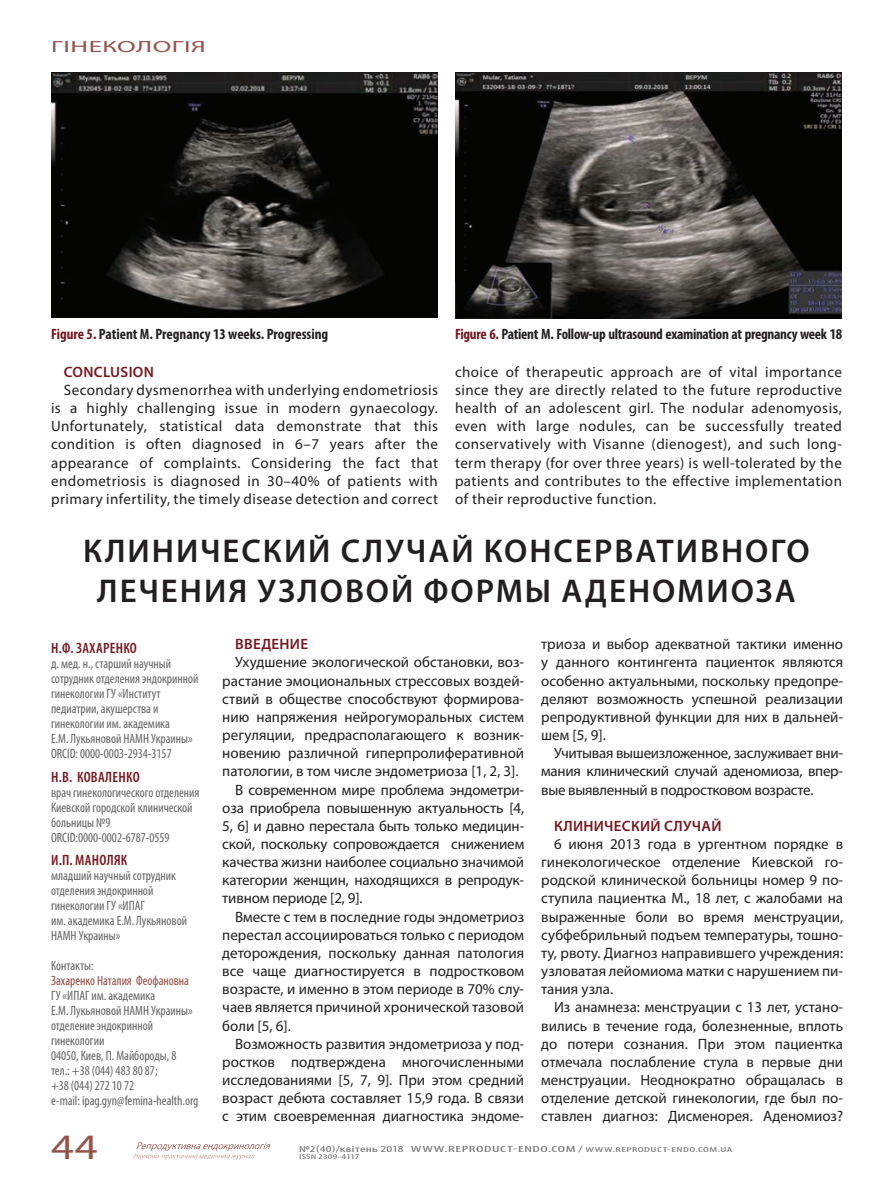
<style>
.page{position:relative;width:893px;height:1187px;background:#fff}
.page>*{position:absolute;margin:0;border:0;box-sizing:border-box;transform-origin:0 0}
.t1{font:35.85px "Myriad Pro";color:#95534b;scale:1.25 1}
.t2{font:600 33px/39.6px "Myriad Pro";letter-spacing:.06em;color:#231f20;text-align:center}
.t3{font:16.2px "Myriad Pro";letter-spacing:.02em;color:#95534b;scale:1.67 1}
.t4{font:15px/18.1px "Myriad Pro";color:#231f20;text-align:justify}
.t5{font:700 condensed 15px "Myriad Pro";letter-spacing:-.02em;color:#231f20}
.t6{font:700 condensed 15px "Myriad Pro";color:#231f20}
.t7{font:600 condensed 15px "Myriad Pro";letter-spacing:.02em;color:#741820}
.t8{font:600 15px "Myriad Pro";letter-spacing:.02em;color:#741820}
.t9{font:condensed 13.5px/15px "Myriad Pro";color:#636366}
.t10{font:condensed 13.5px "Myriad Pro";color:#8f4a43}
.t11{font:condensed 9px "Myriad Pro";letter-spacing:.035em;color:#6c6d70;scale:1.67 1}
.t12{font:condensed 7.2px "Myriad Pro";letter-spacing:.01em;color:#6c6d70;scale:1.67 1}
.s1{color:#741820}
.s2{font-size:7.2px}
</style>
<div class="page">
<svg style="left:133px;top:1142px;width:138px;height:17px"></svg>
<img style="left:51px;top:72px;width:387px;height:245px">
<img style="left:455px;top:72px;width:387px;height:246px">
<p class="t3" style="left:51px;top:36px;width:94px">ГІНЕКОЛОГІЯ</p>
<p class="t6" style="left:51px;top:325px;width:279px"><span class="s1">Figure 5.</span> Patient М. Pregnancy 13 weeks. Progressing</p>
<p class="t5" style="left:455px;top:325px;width:389px"><span class="s1">Figure 6.</span> Patient М. Follow-up ultrasound examination at pregnancy week 18</p>
<p class="t8" style="left:64px;top:362px;width:91px">CONCLUSION</p>
<p class="t4" style="left:51px;top:380px;width:388px;text-indent:13px">Secondary dysmenorrhea with underlying endometriosis is a highly challenging issue in modern gynaecology.<br>Unfortunately, statistical data demonstrate that this condition is often diagnosed in 6–7 years after the appearance of complaints. Considering the fact that endometriosis is diagnosed in 30–40% of patients with primary infertility, the timely disease detection and correct</p>
<p class="t4" style="left:455px;top:362px;width:388px">choice of therapeutic approach are of vital importance since they are directly related to the future reproductive health of an adolescent girl. The nodular adenomyosis, even with large nodules, can be successfully treated conservatively with Visanne (dienogest), and such long&shy;term therapy (for over three years) is well-tolerated by the patients and contributes to the effective implementation of their reproductive function.</p>
<h2 class="t2" style="left:83px;top:530px;width:728px">КЛИНИЧЕСКИЙ СЛУЧАЙ КОНСЕРВАТИВНОГО<br>ЛЕЧЕНИЯ УЗЛОВОЙ ФОРМЫ АДЕНОМИОЗА</h2>
<p class="t7" style="left:51px;top:638px;width:87px">Н.Ф. ЗАХАРЕНКО</p>
<p class="t9" style="left:51px;top:656px;width:149px">д. мед. н., старший научный сотрудник отделения эндокринной гинекологии ГУ «Институт педиатрии, акушерства и гинекологии им. академика<br>Е.М. Лукьяновой НАМН Украины»<br>ORCID: 0000-0003-2934-3157</p>
<p class="t7" style="left:51px;top:767px;width:90px">Н.В. КОВАЛЕНКО</p>
<p class="t9" style="left:51px;top:784px;width:150px">врач гинекологического отделения<br>Киевской городской клинической больницы №9<br>ORCID:0000-0002-6787-0559</p>
<p class="t7" style="left:51px;top:850px;width:78px">И.П. МАНОЛЯК</p>
<p class="t9" style="left:51px;top:868px;width:137px">младший научный сотрудник отделения эндокринной гинекологии ГУ «ИПАГ<br>им. академика Е.М. Лукьяновой<br>НАМН Украины»</p>
<p class="t9" style="left:51px;top:958px;width:44px">Контакты:</p>
<p class="t10" style="left:51px;top:972px;width:139px">Захаренко Наталия Феофановна</p>
<p class="t9" style="left:51px;top:988px;width:149px">ГУ «ИПАГ им. академика<br>Е.М. Лукьяновой НАМН Украины» отделение эндокринной гинекологии<br>04050, Киев, П. Майбороды, 8 тел.: +38 (044) 483 80 87;<br>+38 (044) 272 10 72<br>e-mail: ipag.gyn@femina-health.org</p>
<p class="t4" style="left:541px;top:634px;width:303px">триоза и выбор адекватной тактики именно у данного контингента пациенток являются особенно актуальными, поскольку предопре&shy;деляют возможность успешной реализации репродуктивной функции для них в дальней&shy;шем [5, 9].</p>
<p class="t4" style="left:541px;top:743px;width:303px;text-indent:13px">Учитывая вышеизложенное, заслуживает вни&shy;мания клинический случай аденомиоза, впер&shy;вые выявленный в подростковом возрасте.</p>
<p class="t8" style="left:554px;top:816px;width:169px">КЛИНИЧЕСКИЙ СЛУЧАЙ</p>
<p class="t4" style="left:541px;top:834px;width:303px;text-indent:13px">6 июня 2013 года в ургентном порядке в гинекологическое отделение Киевской го&shy;родской клинической больницы номер 9 по&shy;ступила пациентка М., 18 лет, с жалобами на выраженные боли во время менструации, субфебрильный подъем температуры, тошно&shy;ту, рвоту. Диагноз направившего учреждения: узловатая лейомиома матки с нарушением пи&shy;тания узла.</p>
<p class="t4" style="left:541px;top:997px;width:303px;text-indent:13px">Из анамнеза: менструации с 13 лет, устано&shy;вились в течение года, болезненные, вплоть до потери сознания. При этом пациентка отмечала послабление стула в первые дни менструации. Неоднократно обращалась в отделение детской гинекологии, где был по&shy;ставлен диагноз: Дисменорея. Аденомиоз?</p>
<p class="t8" style="left:235px;top:634px;width:74px">ВВЕДЕНИЕ</p>
<p class="t4" style="left:235px;top:653px;width:291px">Ухудшение экологической обстановки, воз-</p>
<p class="t4" style="left:222px;top:671px;width:303px">растание эмоциональных стрессовых воздей-</p>
<p class="t4" style="left:222px;top:689px;width:303px">ствий в обществе способствуют формирова-</p>
<p class="t4" style="left:222px;top:707px;width:303px">нию напряжения нейрогуморальных систем</p>
<p class="t4" style="left:222px;top:725px;width:303px">регуляции, предрасполагающего к возник-</p>
<p class="t4" style="left:222px;top:743px;width:303px">новению различной гиперпролиферативной</p>
<p class="t4" style="left:222px;top:762px;width:298px">патологии, в том числе эндометриоза [1, 2, 3].</p>
<p class="t4" style="left:235px;top:780px;width:291px">В современном мире проблема эндометри-</p>
<p class="t4" style="left:222px;top:798px;width:303px">оза приобрела повышенную актуальность [4,</p>
<p class="t4" style="left:222px;top:816px;width:303px">5, 6] и давно перестала быть только медицин-</p>
<p class="t4" style="left:222px;top:834px;width:303px">ской, поскольку сопровождается снижением</p>
<p class="t4" style="left:222px;top:852px;width:303px">качества жизни наиболее социально значимой</p>
<p class="t4" style="left:222px;top:870px;width:303px">категории женщин, находящихся в репродук-</p>
<p class="t4" style="left:222px;top:889px;width:142px">тивном периоде [2, 9].</p>
<p class="t4" style="left:235px;top:907px;width:291px">Вместе с тем в последние годы эндометриоз</p>
<p class="t4" style="left:222px;top:925px;width:303px">перестал ассоциироваться только с периодом</p>
<p class="t4" style="left:222px;top:943px;width:303px">деторождения, поскольку данная патология</p>
<p class="t4" style="left:222px;top:961px;width:303px">все чаще диагностируется в подростковом</p>
<p class="t4" style="left:222px;top:979px;width:303px">возрасте, и именно в этом периоде в 70% слу-</p>
<p class="t4" style="left:222px;top:997px;width:303px">чаев является причиной хронической тазовой</p>
<p class="t4" style="left:222px;top:1016px;width:70px">боли [5, 6].</p>
<p class="t4" style="left:235px;top:1034px;width:291px">Возможность развития эндометриоза у под-</p>
<p class="t4" style="left:222px;top:1052px;width:303px">ростков подтверждена многочисленными</p>
<p class="t4" style="left:222px;top:1070px;width:303px">исследованиями [5, 7, 9]. При этом средний</p>
<p class="t4" style="left:222px;top:1088px;width:303px">возраст дебюта составляет 15,9 года. В связи</p>
<p class="t4" style="left:222px;top:1106px;width:303px">с этим своевременная диагностика эндоме-</p>
<h1 class="t1" style="left:51px;top:1124px;width:39px">44</h1>
<p class="t11" style="left:299px;top:1142px;width:261px">№2(40)/квітень 2018 WWW.REPRODUCT-ENDO.COM / <span class="s2">WWW.REPRODUCT-ENDO.COM.UA</span></p>
<p class="t12" style="left:299px;top:1152px;width:37px">ISSN 2309-4117</p>
</div>
